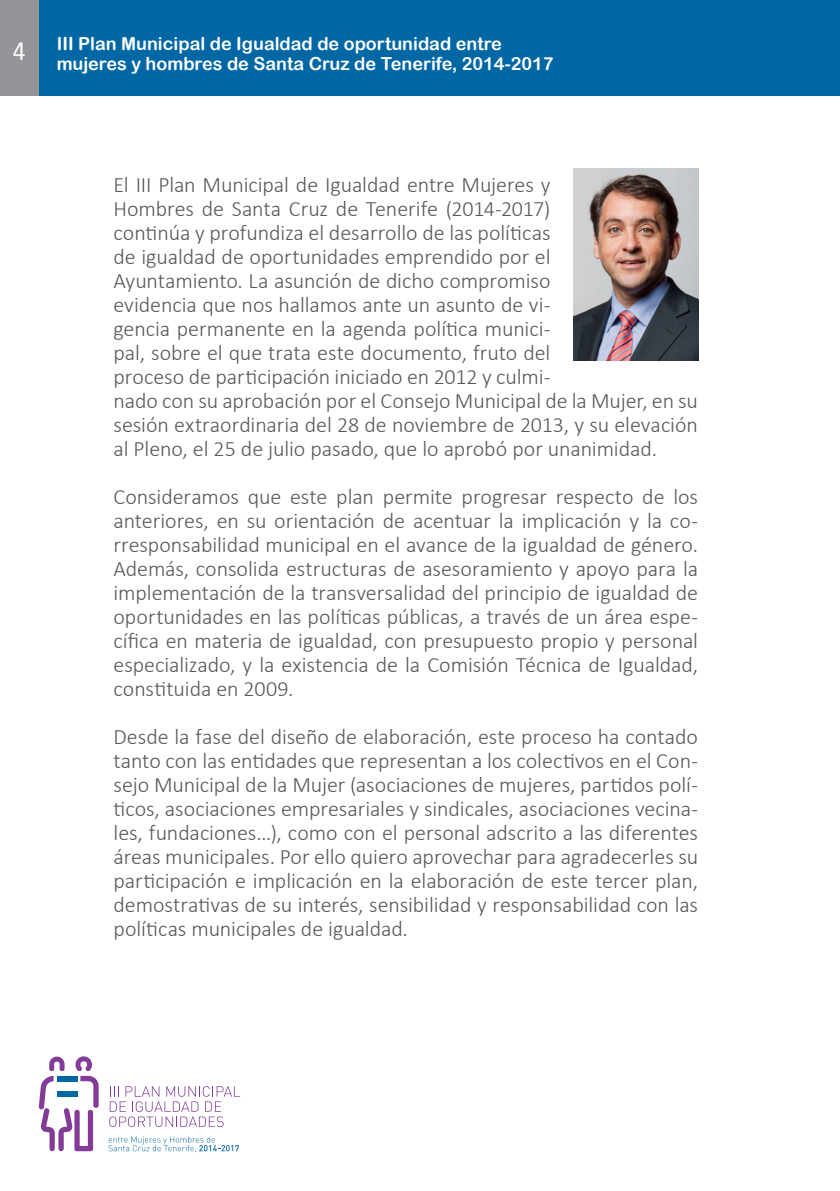
<style>
.page{position:relative;width:840px;height:1191px;background:#fff}
.page>*{position:absolute;margin:0;border:0;box-sizing:border-box;transform-origin:0 0}
.t1{font:28px "Calibri";color:#fff;scale:.9 1}
.CUERPO_DE_TEXTO{font:300 22px/24px "Calibri";letter-spacing:-.005em;color:#57585a;text-align:justify}
.t2{font:18px/20px "Arial Rounded MT Bold";color:#fff}
</style>
<div class="page">
<div style="left:0;top:0;width:839px;height:96px;background:#0067a5"></div>
<div style="left:0;top:0;width:39px;height:96px;background:#939598"></div>
<svg style="left:109px;top:1086px;width:131px;height:41px"></svg>
<svg style="left:108px;top:1136px;width:131px;height:16px"></svg>
<svg style="left:39px;top:1056px;width:60px;height:95px"></svg>
<img style="left:573px;top:168px;width:124px;height:192px">
<p class="t1" style="left:13px;top:33px;width:16px">4</p>
<p class="t2" style="left:57px;top:34px;width:498px">III Plan Municipal de Igualdad de oportunidad entre mujeres y hombres de Santa Cruz de Tenerife, 2014-2017</p>
<p class="CUERPO_DE_TEXTO" style="left:113px;top:172px;width:585px;text-align:left">El III Plan Municipal de Igualdad entre Mujeres y<br>Hombres de Santa Cruz de Tenerife (2014-2017)<br>continúa y profundiza el desarrollo de las políticas<br>de igualdad de oportunidades emprendido por el<br>Ayuntamiento. La asunción de dicho compromiso<br>evidencia que nos hallamos ante un asunto de vi-<br>gencia permanente en la agenda política munici-<br>pal, sobre el que trata este documento, fruto del<br>proceso de participación iniciado en 2012 y culmi-<br>nado con su aprobación por el Consejo Municipal de la Mujer, en su sesión extraordinaria del 28 de noviembre de 2013, y su elevación al Pleno, el 25 de julio pasado, que lo aprobó por unanimidad.</p>
<p class="CUERPO_DE_TEXTO" style="left:113px;top:484px;width:585px">Consideramos que este plan permite progresar respecto de los anteriores, en su orientación de acentuar la implicación y la co&shy;rresponsabilidad municipal en el avance de la igualdad de género.<br>Además, consolida estructuras de asesoramiento y apoyo para la implementación de la transversalidad del principio de igualdad de oportunidades en las políticas públicas, a través de un área espe&shy;cífica en materia de igualdad, con presupuesto propio y personal especializado, y la existencia de la Comisión Técnica de Igualdad, constituida en 2009.</p>
<p class="CUERPO_DE_TEXTO" style="left:113px;top:724px;width:586px">Desde la fase del diseño de elaboración, este proceso ha contado tanto con las entidades que representan a los colectivos en el Con&shy;sejo Municipal de la Mujer (asociaciones de mujeres, partidos polí&shy;ticos, asociaciones empresariales y sindicales, asociaciones vecina&shy;les, fundaciones…), como con el personal adscrito a las diferentes áreas municipales. Por ello quiero aprovechar para agradecerles su participación e implicación en la elaboración de este tercer plan, demostrativas de su interés, sensibilidad y responsabilidad con las políticas municipales de igualdad.</p>
</div>
